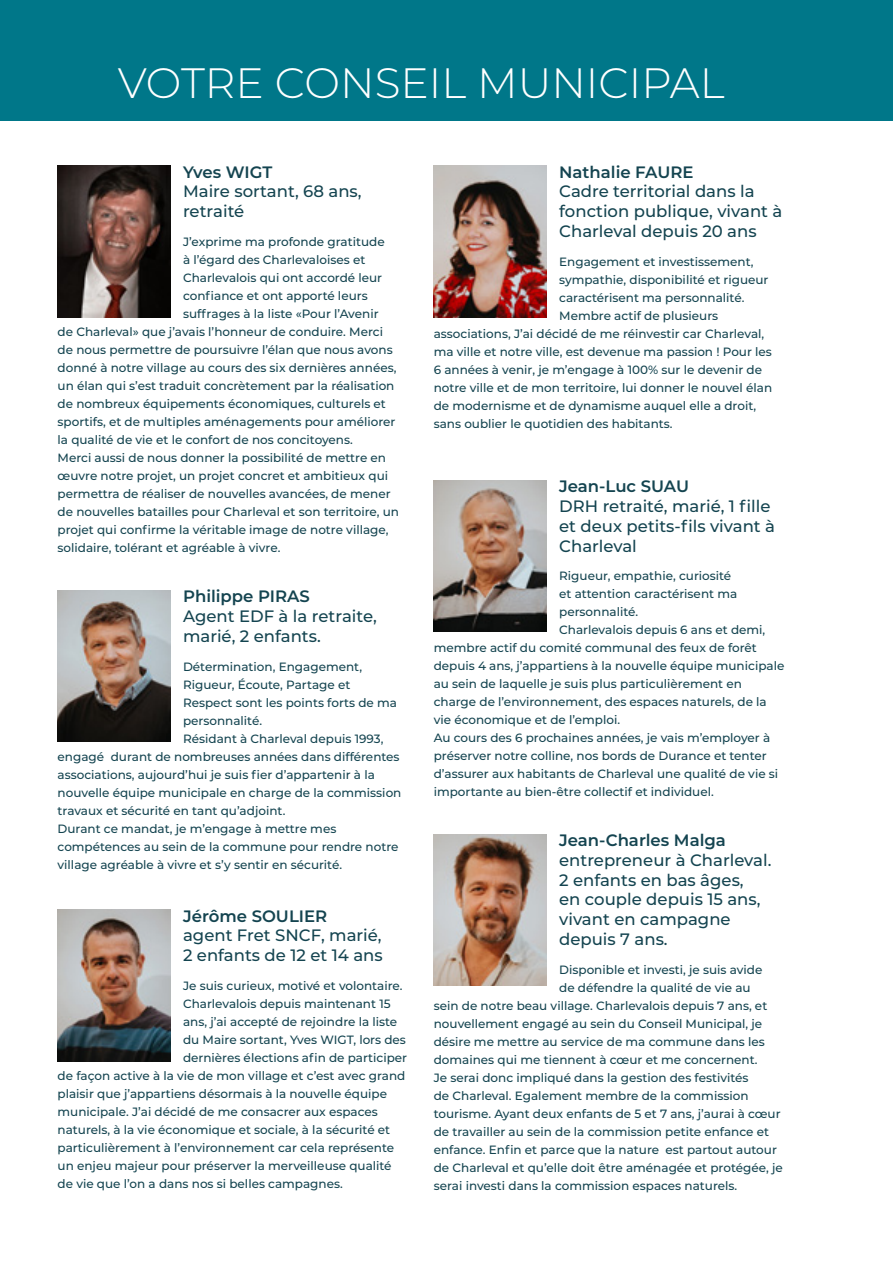
<style>
.page{position:relative;width:893px;height:1263px;background:#fff}
.page>*{position:absolute;margin:0;border:0;box-sizing:border-box;transform-origin:0 0}
.t1{font:300 42.45px "Montserrat";color:#fff}
.t2{font:500 16.5px/19.8px "Montserrat";color:#144450}
.t3{font:500 12px/18px "Montserrat";color:#144450}
.s1{font-weight:600}
</style>
<div class="page">
<div style="left:0;top:0;width:893px;height:120px;background:#007789"></div>
<img style="left:58px;top:166px;width:112px;height:151px">
<img style="left:58px;top:590px;width:112px;height:152px">
<img style="left:434px;top:834px;width:112px;height:151px">
<img style="left:434px;top:166px;width:112px;height:151px">
<img style="left:434px;top:480px;width:112px;height:152px">
<img style="left:58px;top:910px;width:112px;height:151px">
<p class="t1" style="left:118px;top:54px;width:608px">VOTRE CONSEIL MUNICIPAL</p>
<p class="t2" style="left:559px;top:161px;width:225px"><span class="s1">Nathalie FAURE<br></span>Cadre territorial dans la fonction publique, vivant à<br>Charleval depuis 20 ans</p>
<p class="t3" style="left:559px;top:252px;width:196px">Engagement et investissement,</p>
<p class="t3" style="left:559px;top:270px;width:211px">sympathie, disponibilité et rigueur</p>
<p class="t3" style="left:559px;top:288px;width:187px">caractérisent ma personnalité.</p>
<p class="t3" style="left:559px;top:306px;width:161px">Membre actif de plusieurs</p>
<p class="t3" style="left:434px;top:324px;width:332px">associations, J’ai décidé de me réinvestir car Charleval,</p>
<p class="t3" style="left:434px;top:342px;width:340px">ma ville et notre ville, est devenue ma passion ! Pour les</p>
<p class="t3" style="left:434px;top:360px;width:330px">6 années à venir, je m’engage à 100% sur le devenir de</p>
<p class="t3" style="left:434px;top:378px;width:340px">notre ville et de mon territoire, lui donner le nouvel élan</p>
<p class="t3" style="left:434px;top:396px;width:324px">de modernisme et de dynamisme auquel elle a droit,</p>
<p class="t3" style="left:434px;top:414px;width:240px">sans oublier le quotidien des habitants.</p>
<p class="t2" style="left:183px;top:161px;width:180px"><span class="s1">Yves WIGT<br></span>Maire sortant, 68 ans, retraité</p>
<p class="t3" style="left:183px;top:232px;width:203px">J’exprime ma profonde gratitude</p>
<p class="t3" style="left:183px;top:250px;width:184px">à l’égard des Charlevaloises et</p>
<p class="t3" style="left:183px;top:268px;width:201px">Charlevalois qui ont accordé leur</p>
<p class="t3" style="left:183px;top:286px;width:186px">confiance et ont apporté leurs</p>
<p class="t3" style="left:183px;top:304px;width:197px">suffrages à la liste «Pour l’Avenir</p>
<p class="t3" style="left:58px;top:322px;width:327px">de Charleval» que j’avais l’honneur de conduire. Merci</p>
<p class="t3" style="left:58px;top:340px;width:337px">de nous permettre de poursuivre l’élan que nous avons</p>
<p class="t3" style="left:58px;top:358px;width:340px">donné à notre village au cours des six dernières années,</p>
<p class="t3" style="left:58px;top:376px;width:338px">un élan qui s’est traduit concrètement par la réalisation</p>
<p class="t3" style="left:58px;top:394px;width:330px">de nombreux équipements économiques, culturels et</p>
<p class="t3" style="left:58px;top:412px;width:339px">sportifs, et de multiples aménagements pour améliorer</p>
<p class="t3" style="left:58px;top:430px;width:297px">la qualité de vie et le confort de nos concitoyens.</p>
<p class="t3" style="left:58px;top:448px;width:330px">Merci aussi de nous donner la possibilité de mettre en</p>
<p class="t3" style="left:58px;top:466px;width:332px">œuvre notre projet, un projet concret et ambitieux qui</p>
<p class="t3" style="left:58px;top:484px;width:335px">permettra de réaliser de nouvelles avancées, de mener</p>
<p class="t3" style="left:58px;top:502px;width:343px">de nouvelles batailles pour Charleval et son territoire, un</p>
<p class="t3" style="left:58px;top:520px;width:332px">projet qui confirme la véritable image de notre village,</p>
<p class="t3" style="left:58px;top:538px;width:224px">solidaire, tolérant et agréable à vivre.</p>
<p class="t2" style="left:183px;top:586px;width:195px"><span class="s1">Philippe PIRAS<br></span>Agent EDF à la retraite, marié, 2 enfants.</p>
<p class="t3" style="left:183px;top:657px;width:215px">Détermination, Engagement,<br>Rigueur, Écoute, Partage et<br>Respect sont les points forts de ma personnalité.</p>
<p class="t3" style="left:58px;top:729px;width:345px;text-indent:125px">Résidant à Charleval depuis 1993, engagé durant de nombreuses années dans différentes associations, aujourd’hui je suis fier d’appartenir à la nouvelle équipe municipale en charge de la commission travaux et sécurité en tant qu’adjoint.</p>
<p class="t3" style="left:58px;top:819px;width:342px">Durant ce mandat, je m’engage à mettre mes compétences au sein de la commune pour rendre notre village agréable à vivre et s’y sentir en sécurité.</p>
<p class="t2" style="left:559px;top:829px;width:214px"><span class="s1">Jean-Charles Malga </span>entrepreneur à Charleval.<br>2 enfants en bas âges,<br>en couple depuis 15 ans, vivant en campagne depuis 7 ans.</p>
<p class="t3" style="left:559px;top:960px;width:205px">Disponible et investi, je suis avide</p>
<p class="t3" style="left:559px;top:978px;width:193px">de défendre la qualité de vie au</p>
<p class="t3" style="left:434px;top:996px;width:335px">sein de notre beau village. Charlevalois depuis 7 ans, et</p>
<p class="t3" style="left:434px;top:1014px;width:330px">nouvellement engagé au sein du Conseil Municipal, je</p>
<p class="t3" style="left:434px;top:1032px;width:333px">désire me mettre au service de ma commune dans les</p>
<p class="t3" style="left:434px;top:1050px;width:325px">domaines qui me tiennent à cœur et me concernent.</p>
<p class="t3" style="left:434px;top:1068px;width:351px">Je serai donc impliqué dans la gestion des festivités<br>de Charleval. Egalement membre de la commission tourisme. Ayant deux enfants de 5 et 7 ans, j’aurai à cœur de travailler au sein de la commission petite enfance et enfance. Enfin et parce que la nature est partout autour de Charleval et qu’elle doit être aménagée et protégée, je serai investi dans la commission espaces naturels.</p>
<p class="t2" style="left:559px;top:476px;width:217px"><span class="s1">Jean-Luc SUAU<br></span>DRH retraité, marié, 1 fille et deux petits-fils vivant à<br>Charleval</p>
<p class="t3" style="left:559px;top:567px;width:179px">Rigueur, empathie, curiosité et attention caractérisent ma personnalité.</p>
<p class="t3" style="left:434px;top:621px;width:352px;text-indent:125px">Charlevalois depuis 6 ans et demi, membre actif du comité communal des feux de forêt depuis 4 ans, j’appartiens à la nouvelle équipe municipale au sein de laquelle je suis plus particulièrement en charge de l’environnement, des espaces naturels, de la vie économique et de l’emploi.</p>
<p class="t3" style="left:434px;top:729px;width:346px">Au cours des 6 prochaines années, je vais m’employer à préserver notre colline, nos bords de Durance et tenter d’assurer aux habitants de Charleval une qualité de vie si importante au bien-être collectif et individuel.</p>
<p class="t2" style="left:183px;top:905px;width:201px"><span class="s1">Jérôme SOULIER<br></span>agent Fret SNCF, marié,<br>2 enfants de 12 et 14 ans</p>
<p class="t3" style="left:183px;top:976px;width:221px">Je suis curieux, motivé et volontaire.</p>
<p class="t3" style="left:183px;top:994px;width:209px">Charlevalois depuis maintenant 15</p>
<p class="t3" style="left:183px;top:1012px;width:216px">ans, j’ai accepté de rejoindre la liste</p>
<p class="t3" style="left:183px;top:1030px;width:224px">du Maire sortant, Yves WIGT, lors des</p>
<p class="t3" style="left:183px;top:1048px;width:226px">dernières élections afin de participer</p>
<p class="t3" style="left:58px;top:1066px;width:349px">de façon active à la vie de mon village et c’est avec grand</p>
<p class="t3" style="left:58px;top:1084px;width:331px">plaisir que j’appartiens désormais à la nouvelle équipe</p>
<p class="t3" style="left:58px;top:1102px;width:322px">municipale. J’ai décidé de me consacrer aux espaces</p>
<p class="t3" style="left:58px;top:1120px;width:334px">naturels, à la vie économique et sociale, à la sécurité et</p>
<p class="t3" style="left:58px;top:1138px;width:338px">particulièrement à l’environnement car cela représente</p>
<p class="t3" style="left:58px;top:1156px;width:336px">un enjeu majeur pour préserver la merveilleuse qualité</p>
<p class="t3" style="left:58px;top:1174px;width:287px">de vie que l’on a dans nos si belles campagnes.</p>
</div>
